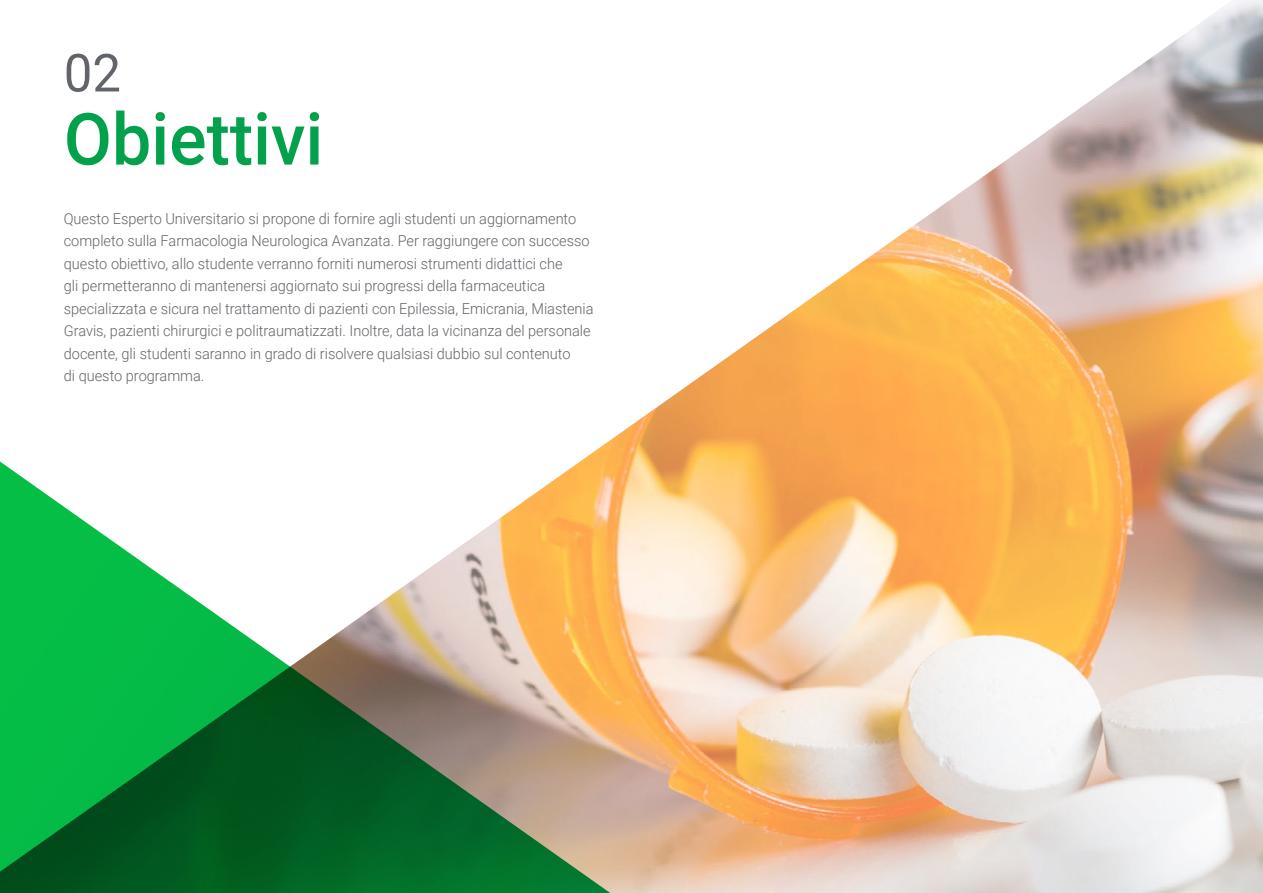
<style>
.page{position:relative;width:1263px;height:893px;background:#fff}
.page>*{position:absolute;margin:0;border:0;box-sizing:border-box;transform-origin:0 0}
.t1{font:500 72px "Roboto";color:#04a14d}
.t2{font:52.5px "Roboto";color:#61646a}
.t3{font:300 15px/22.5px "Roboto";color:#61646a}
</style>
<div class="page">
<img style="left:602px;top:0;width:661px;height:893px">
<svg style="left:0;top:446px;width:640px;height:447px"></svg>
<h2 class="t2" style="left:64px;top:36px;width:59px">02</h2>
<h1 class="t1" style="left:64px;top:89px;width:261px">Obiettivi</h1>
<p class="t3" style="left:64px;top:207px;width:531px">Questo Esperto Universitario si propone di fornire agli studenti un aggiornamento completo sulla Farmacologia Neurologica Avanzata. Per raggiungere con successo questo obiettivo, allo studente verranno forniti numerosi strumenti didattici che<br>gli permetteranno di mantenersi aggiornato sui progressi della farmaceutica specializzata e sicura nel trattamento di pazienti con Epilessia, Emicrania, Miastenia Gravis, pazienti chirurgici e politraumatizzati. Inoltre, data la vicinanza del personale docente, gli studenti saranno in grado di risolvere qualsiasi dubbio sul contenuto<br>di questo programma.</p>
</div>
